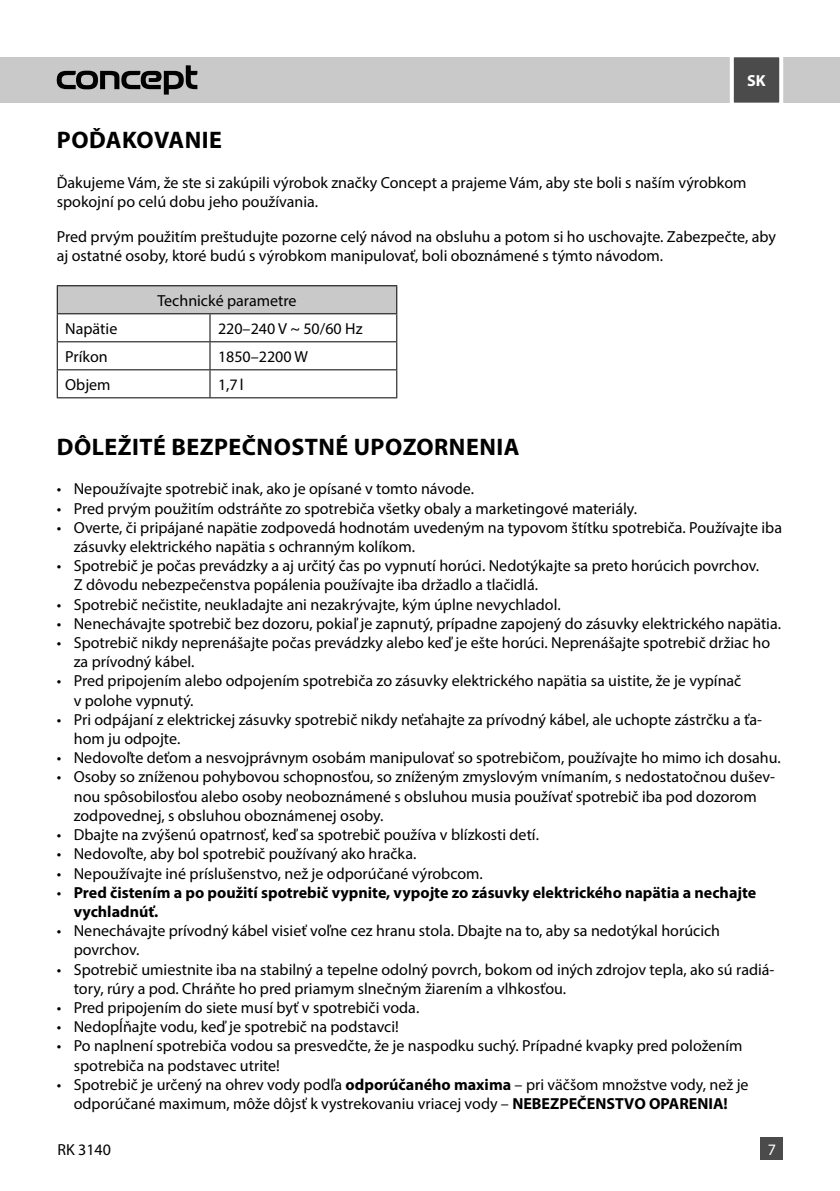
<style>
.page{position:relative;width:840px;height:1191px;background:#fff}
.page>*{position:absolute;margin:0;border:0;box-sizing:border-box;transform-origin:0 0}
.t1{font:700 24px "Myriad Pro";letter-spacing:.02em;color:#000}
.t2{font:16px/19.2px "Myriad Pro";color:#000}
.t3{font:700 16px/19.2px "Myriad Pro";color:#000}
.t4{font:700 16px "Myriad Pro";color:#fff}
.t5{font:16px "Myriad Pro";color:#fff}
.s1{font-weight:400}
.s2{font-weight:700}
</style>
<div class="page">
<div style="left:0;top:57px;width:839px;height:46px;background:#c9c9c9"></div>
<svg style="left:57px;top:65px;width:140px;height:30px"></svg>
<svg style="left:730px;top:57px;width:54px;height:46px;background:#686868"></svg>
<div style="left:760px;top:1137px;width:22px;height:23px;background:#4b4b4b"></div>
<hr style="left:57px;top:285px;width:153px;height:1px;background:#000">
<hr style="left:210px;top:285px;width:187px;height:1px;background:#000">
<svg style="left:57px;top:286px;width:340px;height:111px"></svg>
<hr style="left:57px;top:397px;width:153px;height:1px;background:#000">
<hr style="left:210px;top:397px;width:187px;height:1px;background:#000">
<p class="t4" style="left:746px;top:70px;width:20px">SK</p>
<h1 class="t1" style="left:57px;top:125px;width:166px">POĎAKOVANIE</h1>
<p class="t2" style="left:57px;top:172px;width:691px">Ďakujeme Vám, že ste si zakúpili výrobok značky Concept a prajeme Vám, aby ste boli s naším výrobkom spokojní po celú dobu jeho používania.</p>
<p class="t2" style="left:57px;top:227px;width:720px">Pred prvým použitím preštudujte pozorne celý návod na obsluhu a potom si ho uschovajte. Zabezpečte, aby aj ostatné osoby, ktoré budú s výrobkom manipulovať, boli oboznámené s týmto návodom.</p>
<p class="t2" style="left:157px;top:290px;width:141px">Technické parametre</p>
<p class="t2" style="left:65px;top:318px;width:54px">Napätie</p>
<p class="t2" style="left:218px;top:318px;width:146px">220–240 V ~ 50/60 Hz</p>
<p class="t2" style="left:65px;top:346px;width:44px">Príkon</p>
<p class="t2" style="left:218px;top:346px;width:92px">1850–2200 W</p>
<p class="t2" style="left:65px;top:374px;width:47px">Objem</p>
<p class="t2" style="left:218px;top:374px;width:27px">1,7l</p>
<h1 class="t1" style="left:57px;top:431px;width:463px">DÔLEŽITÉ BEZPEČNOSTNÉ UPOZORNENIA</h1>
<p class="t2" style="left:57px;top:479px;width:418px">• Nepoužívajte spotrebič inak, ako je opísané v tomto návode.</p>
<p class="t2" style="left:57px;top:498px;width:581px">• Pred prvým použitím odstráňte zo spotrebiča všetky obaly a marketingové materiály.</p>
<p class="t2" style="left:74px;top:517px;width:709px;text-indent:-17px">• Overte, či pripájané napätie zodpovedá hodnotám uvedeným na typovom štítku spotrebiča. Používajte iba zásuvky elektrického napätia s ochranným kolíkom.</p>
<p class="t2" style="left:74px;top:556px;width:686px;text-indent:-17px">• Spotrebič je počas prevádzky a aj určitý čas po vypnutí horúci. Nedotýkajte sa preto horúcich povrchov.<br>Z dôvodu nebezpečenstva popálenia používajte iba držadlo a tlačidlá.</p>
<p class="t2" style="left:57px;top:594px;width:505px">• Spotrebič nečistite, neukladajte ani nezakrývajte, kým úplne nevychladol.</p>
<p class="t2" style="left:57px;top:613px;width:725px">• Nenechávajte spotrebič bez dozoru, pokiaľ je zapnutý, prípadne zapojený do zásuvky elektrického napätia.</p>
<p class="t2" style="left:74px;top:633px;width:697px;text-indent:-17px">• Spotrebič nikdy neprenášajte počas prevádzky alebo keď je ešte horúci. Neprenášajte spotrebič držiac ho za prívodný kábel.</p>
<p class="t2" style="left:74px;top:671px;width:668px;text-indent:-17px">• Pred pripojením alebo odpojením spotrebiča zo zásuvky elektrického napätia sa uistite, že je vypínač v polohe vypnutý.</p>
<p class="t2" style="left:74px;top:709px;width:689px;text-indent:-17px">• Pri odpájaní z elektrickej zásuvky spotrebič nikdy neťahajte za prívodný kábel, ale uchopte zástrčku a ťa&shy;hom ju odpojte.</p>
<p class="t2" style="left:57px;top:748px;width:725px">• Nedovoľte deťom a nesvojprávnym osobám manipulovať so spotrebičom, používajte ho mimo ich dosahu.</p>
<p class="t2" style="left:74px;top:767px;width:702px;text-indent:-17px">• Osoby so zníženou pohybovou schopnosťou, so zníženým zmyslovým vnímaním, s nedostatočnou dušev&shy;nou spôsobilosťou alebo osoby neoboznámené s obsluhou musia používať spotrebič iba pod dozorom zodpovednej, s obsluhou oboznámenej osoby.</p>
<p class="t2" style="left:57px;top:825px;width:483px">• Dbajte na zvýšenú opatrnosť, keď sa spotrebič používa v blízkosti detí.</p>
<p class="t2" style="left:57px;top:844px;width:361px">• Nedovoľte, aby bol spotrebič používaný ako hračka.</p>
<p class="t2" style="left:57px;top:863px;width:427px">• Nepoužívajte iné príslušenstvo, než je odporúčané výrobcom.</p>
<p class="t3" style="left:74px;top:882px;width:683px;text-indent:-17px"><span class="s1">•</span> Pred čistením a po použití spotrebič vypnite, vypojte zo zásuvky elektrického napätia a nechajte vychladnúť.</p>
<p class="t2" style="left:74px;top:921px;width:647px;text-indent:-17px">• Nenechávajte prívodný kábel visieť voľne cez hranu stola. Dbajte na to, aby sa nedotýkal horúcich povrchov.</p>
<p class="t2" style="left:74px;top:959px;width:701px;text-indent:-17px">• Spotrebič umiestnite iba na stabilný a tepelne odolný povrch, bokom od iných zdrojov tepla, ako sú radiá&shy;tory, rúry a pod. Chráňte ho pred priamym slnečným žiarením a vlhkosťou.</p>
<p class="t2" style="left:57px;top:997px;width:364px">• Pred pripojením do siete musí byť v spotrebiči voda.</p>
<p class="t2" style="left:57px;top:1017px;width:343px">• Nedopĺňajte vodu, keď je spotrebič na podstavci!</p>
<p class="t2" style="left:74px;top:1036px;width:669px;text-indent:-17px">• Po naplnení spotrebiča vodou sa presvedčte, že je naspodku suchý. Prípadné kvapky pred položením spotrebiča na podstavec utrite!</p>
<p class="t2" style="left:57px;top:1074px;width:693px;text-align:center">• Spotrebič je určený na ohrev vody podľa <span class="s2">odporúčaného maxima</span> – pri väčšom množstve vody, než je odporúčané maximum, môže dôjsť k vystrekovaniu vriacej vody – <span class="s2">NEBEZPEČENSTVO OPARENIA!</span></p>
<p class="t2" style="left:57px;top:1139px;width:55px">RK 3140</p>
<p class="t5" style="left:767px;top:1139px;width:10px">7</p>
</div>
